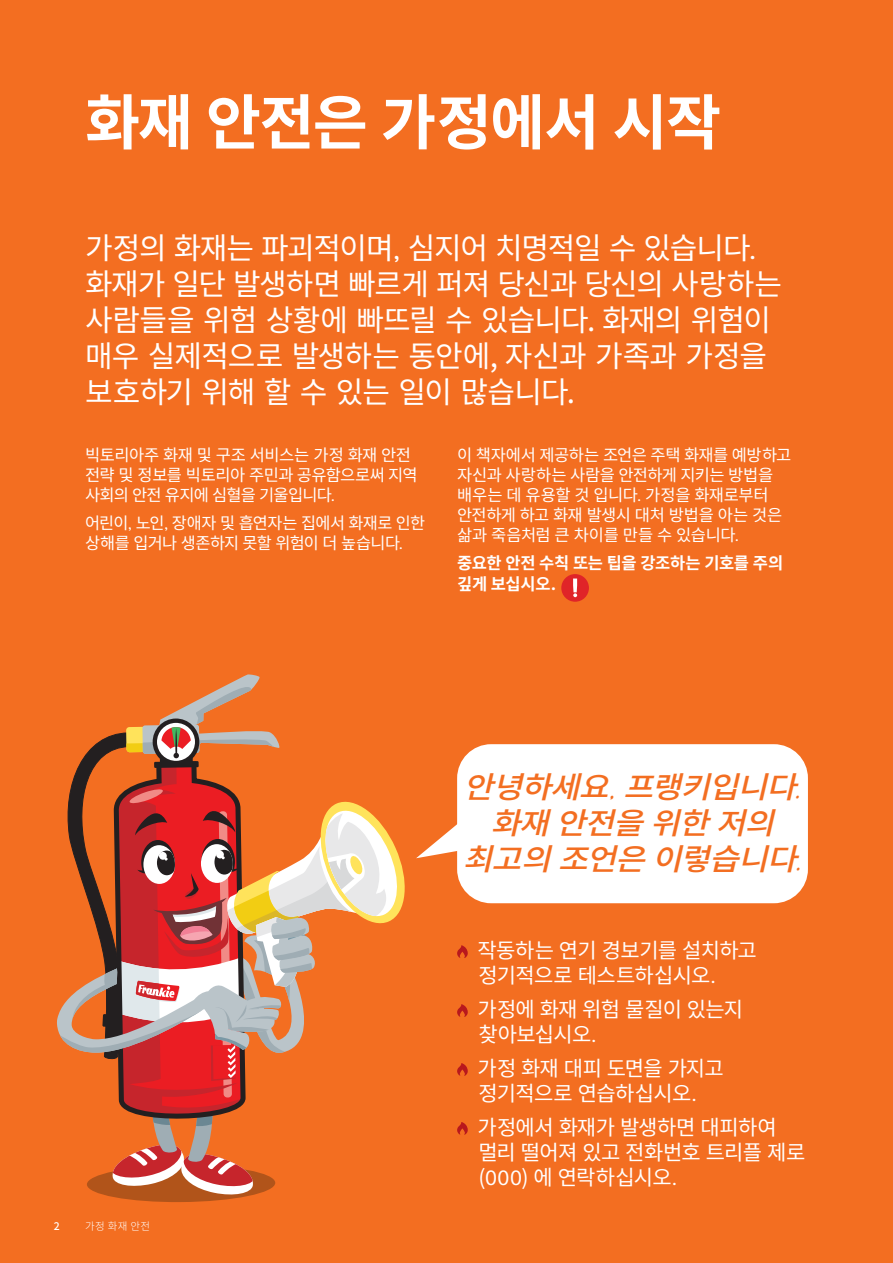
<style>
.page{position:relative;width:893px;height:1263px;background:#f36e21}
.page>*{position:absolute;margin:0;border:0;box-sizing:border-box;transform-origin:0 0}
.t1{font:700 60px "Noto Sans CJ Kkr";letter-spacing:-.03em;color:#fff}
.t2{font:30px/36px "Noto Sans CJ Kkr";letter-spacing:-.035em;color:#fff}
.t3{font:italic 500 30px/36px "Noto Sans CJ Kkr";color:#f36e21;text-align:center;scale:1.08 1}
.t4{font:21px/25.2px "Noto Sans CJ Kkr";letter-spacing:-.03em;color:#fff}
.t5{font:16.5px/19.8px "Noto Sans CJ Kkr";letter-spacing:-.03em;color:#fff}
.t6{font:700 16.5px/21.6px "Noto Sans CJ Kkr";letter-spacing:-.015em;color:#fff}
.t7{font:300 10.5px "Noto Sans CJ Kkr";color:#fff}
.t8{font:500 10.5px "Noto Sans CJ Kkr";color:#fff}
.s1{font-family:"Post Grotesk"}
.s2{font-family:"Sign Painter House Script";font-weight:400;font-style:normal}
</style>
<div class="page">
<svg style="left:457px;top:945px;width:11px;height:13px"></svg>
<svg style="left:457px;top:1004px;width:11px;height:13px"></svg>
<svg style="left:457px;top:1063px;width:11px;height:13px"></svg>
<svg style="left:457px;top:1122px;width:11px;height:13px"></svg>
<svg style="left:57px;top:674px;width:348px;height:528px"></svg>
<svg style="left:416px;top:824px;width:41px;height:34px"></svg>
<div style="left:457px;top:744px;width:351px;height:159px;background:#fff;border-radius:34px"></div>
<svg style="left:561px;top:574px;width:28px;height:28px"></svg>
<p class="t1" style="left:85px;top:89px;width:638px">화재 안전은 가정에서 시작</p>
<p class="t2" style="left:85px;top:231px;width:699px">가정의 화재는 파괴적이며<span class="s1">,</span> 심지어 치명적일 수 있습니다<span class="s1">. </span>화재가 일단 발생하면 빠르게 퍼져 당신과 당신의 사랑하는 사람들을 위험 상황에 빠뜨릴 수 있습니다. 화재의 위험이 매우 실제적으로 발생하는 동안에, 자신과 가족과 가정을 보호하기 위해 할 수 있는 일이 많습니다.</p>
<p class="t5" style="left:85px;top:446px;width:334px">빅토리아주 화재 및 구조 서비스는 가정 화재 안전 전략 및 정보를 빅토리아 주민과 공유함으로써 지역 사회의 안전 유지에 심혈을 기울입니다<span class="s1">.</span></p>
<p class="t5" style="left:85px;top:514px;width:342px">어린이<span class="s1">,</span> 노인<span class="s1">,</span> 장애자 및 흡연자는 집에서 화재로 인한 상해를 입거나 생존하지 못할 위험이 더 높습니다<span class="s1">.</span></p>
<p class="t5" style="left:457px;top:446px;width:336px">이 책자에서 제공하는 조언은 주택 화재를 예방하고 자신과 사랑하는 사람을 안전하게 지키는 방법을 배우는 데 유용할 것 입니다<span class="s1">.</span> 가정을 화재로부터 안전하게 하고 화재 발생시 대처 방법을 아는 것은 삶과 죽음처럼 큰 차이를 만들 수 있습니다<span class="s1">.</span></p>
<p class="t6" style="left:457px;top:552px;width:328px">중요한 안전 수칙 또는 팁을 강조하는 기호를 주의 깊게 보십시오<span class="s1">.</span></p>
<p class="t8" style="left:54px;top:1220px;width:7px">2</p>
<p class="t7" style="left:85px;top:1220px;width:67px">가정 화재 안전</p>
<p class="t3" style="left:463px;top:769px;width:329px">안녕하세요<span class="s2">,</span> 프랭키입니다<span class="s2">. </span>화재 안전을 위한 저의 최고의 조언은 이렇습니다<span class="s2">.</span></p>
<p class="t4" style="left:478px;top:938px;width:281px">작동하는 연기 경보기를 설치하고 정기적으로 테스트하십시오<span class="s1">.</span></p>
<p class="t4" style="left:478px;top:997px;width:267px">가정에 화재 위험 물질이 있는지 찾아보십시오<span class="s1">.</span></p>
<p class="t4" style="left:478px;top:1056px;width:248px">가정 화재 대피 도면을 가지고 정기적으로 연습하십시오<span class="s1">.</span></p>
<p class="t4" style="left:478px;top:1115px;width:329px">가정에서 화재가 발생하면 대피하여 멀리 떨어져 있고 전화번호 트리플 제로 (<span class="s1">000</span>) 에 연락하십시오<span class="s1">.</span></p>
</div>
